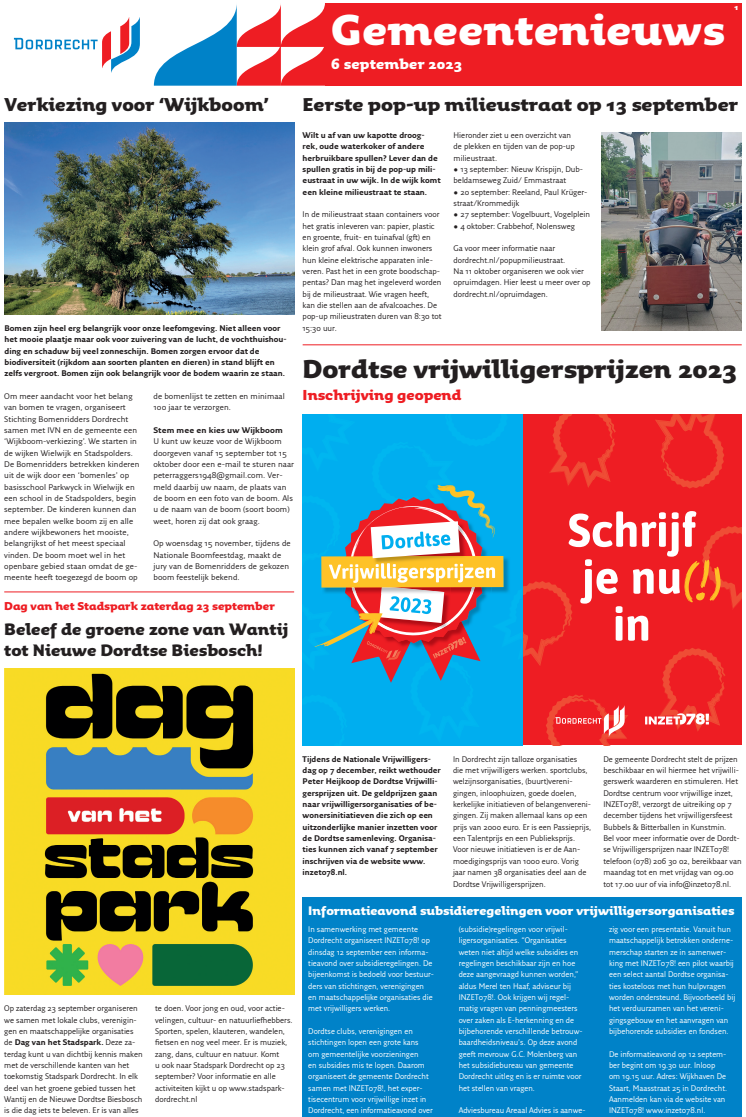
<style>
.page{position:relative;width:746px;height:1117px;background:#fff}
.page>*{position:absolute;margin:0;border:0;box-sizing:border-box;transform-origin:0 0}
.t1{font:900 42px "Fresco Inf Sans";letter-spacing:.01em;color:#fff}
.t2{font:900 25px "Fresco Inf Sans";color:#231f20}
.t3{font:900 18px "Fresco Inf Sans";color:#231f20;scale:1.04 1}
.t4{font:900 18px "Fresco Inf Sans";color:#231f20}
.t5{font:900 16px/21px "Fresco Inf Sans";color:#231f20}
.t6{font:900 14px "Fresco Inf Sans";color:#ee1d23}
.t7{font:900 14px "Fresco Inf Sans";letter-spacing:.01em;color:#fff}
.t8{font:900 12px "Fresco Inf Sans";color:#fff}
.t9{font:900 11px "Fresco Inf Sans";color:#ee1d23}
.t10{font:8px/11.3px "Fresco Sans";color:#231f20}
.t11{font:8px/11.3px "Fresco Sans";color:#fff}
.t12{font:700 8px/11.3px "Fresco Sans";color:#231f20}
.t13{font:900 8px "Fresco Inf Sans";color:#fff}
.s1{font-weight:700}
</style>
<div class="page">
<div style="left:325px;top:3px;width:416px;height:83px;background:#ee1d23"></div>
<svg style="left:154px;top:4px;width:171px;height:82px"></svg>
<svg style="left:14px;top:17px;width:126px;height:56px"></svg>
<div style="left:302px;top:898px;width:439px;height:219px;background:#0082c8"></div>
<hr style="left:4px;top:591px;width:290px;height:1px;background:#ee1d23">
<img style="left:4px;top:122px;width:290px;height:193px">
<img style="left:4px;top:669px;width:290px;height:325px">
<img style="left:601px;top:132px;width:140px;height:198px">
<hr style="left:302px;top:344px;width:439px;height:1px;background:#ee1d23">
<svg style="left:302px;top:415px;width:439px;height:330px;background:#976a7e"></svg>
<h1 class="t1" style="left:331px;top:4px;width:395px">Gemeentenieuws</h1>
<h3 class="t7" style="left:331px;top:55px;width:132px">6 september 2023</h3>
<p class="t13" style="left:734px;top:2px;width:5px">1</p>
<h3 class="t4" style="left:5px;top:94px;width:266px">Verkiezing voor ‘Wijkboom’</h3>
<p class="t12" style="left:5px;top:322px;width:284px">Bomen zijn heel erg belangrijk voor onze leefomgeving. Niet alleen voor het mooie plaatje maar ook voor zuivering van de lucht, de vochthuishou&shy;ding en schaduw bij veel zonneschijn. Bomen zorgen ervoor dat de biodiversiteit (rijkdom aan soorten planten en dieren) in stand blijft en zelfs vergroot. Bomen zijn ook belangrijk voor de bodem waarin ze staan.</p>
<p class="t10" style="left:4px;top:390px;width:137px">Om meer aandacht voor het belang van bomen te vragen, organiseert Stichting Bomenridders Dordrecht samen met IVN en de gemeente een ‘Wijkboom-verkiezing’. We starten in de wijken Wielwijk en Stadspolders.<br>De Bomenridders betrekken kinderen uit de wijk door een ‘bomenles’ op basisschool Parkwyck in Wielwijk en een school in de Stadspolders, begin september. De kinderen kunnen dan mee bepalen welke boom zij en alle andere wijkbewoners het mooiste, belangrijkst of het meest speciaal vinden. De boom moet wel in het openbare gebied staan omdat de ge&shy;meente heeft toegezegd de boom op</p>
<p class="t10" style="left:153px;top:390px;width:133px">de bomenlijst te zetten en minimaal<br>100 jaar te verzorgen.</p>
<p class="t12" style="left:153px;top:424px;width:131px">Stem mee en kies uw Wijkboom</p>
<p class="t10" style="left:153px;top:436px;width:142px">U kunt uw keuze voor de Wijkboom doorgeven vanaf 15 september tot 15 oktober door een e-mail te sturen naar peterraggers1948@gmail.com. Ver&shy;meld daarbij uw naam, de plaats van de boom en een foto van de boom. Als u de naam van de boom (soort boom) weet, horen zij dat ook graag.</p>
<p class="t10" style="left:153px;top:538px;width:139px">Op woensdag 15 november, tijdens de<br>Nationale Boomfeestdag, maakt de jury van de Bomenridders de gekozen boom feestelijk bekend.</p>
<h3 class="t9" style="left:4px;top:599px;width:272px">Dag van het Stadspark zaterdag 23 september</h3>
<h3 class="t5" style="left:4px;top:618px;width:285px">Beleef de groene zone van Wantij tot Nieuwe Dordtse Biesbosch!</h3>
<h3 class="t3" style="left:302px;top:94px;width:420px">Eerste pop-up milieustraat op 13 september</h3>
<p class="t12" style="left:302px;top:129px;width:139px">Wilt u af van uw kapotte droog&shy;rek, oude waterkoker of andere herbruikbare spullen? Lever dan de spullen gratis in bij de pop-up mili&shy;eustraat in uw wijk. In de wijk komt een kleine milieustraat te staan.</p>
<p class="t10" style="left:302px;top:209px;width:140px">In de milieustraat staan containers voor het gratis inleveren van: papier, plastic en groente, fruit- en tuinafval (gft) en klein grof afval. Ook kunnen inwoners hun kleine elektrische apparaten inle&shy;veren. Past het in een grote boodschap&shy;pentas? Dan mag het ingeleverd worden bij de milieustraat. Wie vragen heeft, kan die stellen aan de afvalcoaches. De pop-up milieustraten duren van 8:30 tot 15:30 uur.</p>
<p class="t10" style="left:453px;top:129px;width:123px">Hieronder ziet u een overzicht van de plekken en tijden van de pop-up milieustraat.</p>
<p class="t10" style="left:453px;top:163px;width:131px">• 13 september: Nieuw Krispijn, Dub&shy;beldamseweg Zuid/ Emmastraat</p>
<p class="t10" style="left:453px;top:186px;width:135px">• 20 september: Reeland, Paul Krüger&shy;straat/Krommedijk</p>
<p class="t10" style="left:453px;top:209px;width:138px">• 27 september: Vogelbuurt, Vogelplein</p>
<p class="t10" style="left:453px;top:220px;width:123px">• 4 oktober: Crabbehof, Nolensweg</p>
<p class="t10" style="left:453px;top:243px;width:138px">Ga voor meer informatie naar dordrecht.nl/popupmilieustraat.<br>Na 11 oktober organiseren we ook vier opruimdagen. Hier leest u meer over op dordrecht.nl/opruimdagen.</p>
<h2 class="t2" style="left:302px;top:353px;width:436px">Dordtse vrijwilligersprijzen 2023</h2>
<h3 class="t6" style="left:302px;top:386px;width:160px">Inschrijving geopend</h3>
<p class="t10" style="left:4px;top:1003px;width:140px">Op zaterdag 23 september organiseren we samen met lokale clubs, verenigin&shy;gen en maatschappelijke organisaties de <span class="s1">Dag van het Stadspark.</span> Deze za&shy;terdag kunt u van dichtbij kennis maken met de verschillende kanten van het toekomstig Stadspark Dordrecht. In elk deel van het groene gebied tussen het Wantij en de Nieuwe Dordtse Biesbosch is die dag iets te beleven. Er is van alles</p>
<p class="t10" style="left:155px;top:1003px;width:139px">te doen. Voor jong en oud, voor actie&shy;velingen, cultuur- en natuurliefhebbers.<br>Sporten, spelen, klauteren, wandelen, fietsen en nog veel meer. Er is muziek, zang, dans, cultuur en natuur. Komt<br>u ook naar Stadspark Dordrecht op 23 september? Voor informatie en alle activiteiten kijkt u op www.stadspark&shy;dordrecht.nl</p>
<p class="t12" style="left:302px;top:753px;width:139px">Tijdens de Nationale Vrijwilligers&shy;dag op 7 december, reikt wethouder Peter Heijkoop de Dordtse Vrijwilli&shy;gersprijzen uit. De geldprijzen gaan naar vrijwilligersorganisaties of be&shy;wonersinitiatieven die zich op een uitzonderlijke manier inzetten voor de Dordtse samenleving. Organisa&shy;ties kunnen zich vanaf 7 september inschrijven via de website www. inzet078.nl.</p>
<p class="t10" style="left:453px;top:753px;width:140px">In Dordrecht zijn talloze organisaties<br>die met vrijwilligers werken. sportclubs, welzijnsorganisaties, (buurt)vereni&shy;gingen, inloophuizen, goede doelen, kerkelijke initiatieven of belangenvereni&shy;gingen. Zij maken allemaal kans op een prijs van 2000 euro. Er is een Passieprijs, een Talentprijs en een Publieksprijs.<br>Voor nieuwe initiatieven is er de Aan&shy;moedigingsprijs van 1000 euro. Vorig jaar namen 38 organisaties deel aan de Dordtse Vrijwilligersprijzen.</p>
<p class="t10" style="left:603px;top:753px;width:140px">De gemeente Dordrecht stelt de prijzen beschikbaar en wil hiermee het vrijwilli&shy;gerswerk waarderen en stimuleren. Het Dordtse centrum voor vrijwillige inzet, INZET078!, verzorgt de uitreiking op 7 december tijdens het vrijwilligersfeest Bubbels &amp; Bitterballen in Kunstmin.<br>Bel voor meer informatie over de Dordt&shy;se Vrijwilligersprijzen naar INZET078! telefoon (078) 206 30 02, bereikbaar van maandag tot en met vrijdag van 09.00 tot 17.00 uur of via info@inzet078.nl.</p>
<p class="t11" style="left:308px;top:923px;width:127px">In samenwerking met gemeente Dordrecht organiseert INZET078! op dinsdag 12 september een informa&shy;tieavond over subsidieregelingen. De bijeenkomst is bedoeld voor bestuur&shy;ders van stichtingen, verenigingen en maatschappelijke organisaties die met vrijwilligers werken.</p>
<p class="t11" style="left:308px;top:1025px;width:126px">Dordtse clubs, verenigingen en stichtingen lopen een grote kans<br>om gemeentelijke voorzieningen<br>en subsidies mis te lopen. Daarom organiseert de gemeente Dordrecht samen met INZET078!, het exper&shy;tisecentrum voor vrijwillige inzet in Dordrecht, een informatieavond over</p>
<h3 class="t8" style="left:308px;top:903px;width:427px">Informatieavond subsidieregelingen voor vrijwilligersorganisaties</h3>
<p class="t11" style="left:458px;top:923px;width:126px">(subsidie)regelingen voor vrijwil&shy;ligersorganisaties. “Organisaties weten niet altijd welke subsidies en regelingen beschikbaar zijn en hoe deze aangevraagd kunnen worden,” aldus Merel ten Haaf, adviseur bij INZET078!. Ook krijgen wij regel&shy;matig vragen van penningmeesters over zaken als E-herkenning en de bijbehorende verschillende betrouw&shy;baardheidsniveau’s. Op deze avond geeft mevrouw G.C. Molenberg van het subsidiebureau van gemeente Dordrecht uitleg en is er ruimte voor het stellen van vragen.</p>
<p class="t11" style="left:458px;top:1105px;width:128px">Adviesbureau Areaal Advies is aanwe-</p>
<p class="t11" style="left:609px;top:923px;width:128px">zig voor een presentatie. Vanuit hun maatschappelijk betrokken onderne&shy;merschap starten ze in samenwer&shy;king met INZET078! een pilot waarbij een select aantal Dordtse organisa&shy;ties kosteloos met hun hulpvragen worden ondersteund. Bijvoorbeeld bij het verduurzamen van het vereni&shy;gingsgebouw en het aanvragen van bijbehorende subsidies en fondsen.</p>
<p class="t11" style="left:609px;top:1048px;width:119px">De informatieavond op 12 septem&shy;ber begint om 19.30 uur. Inloop om 19.15 uur. Adres: Wijkhaven De<br>Staart, Maasstraat 25 in Dordrecht.<br>Aanmelden kan via de website van<br>INZET078! www.inzet078.nl.</p>
</div>
